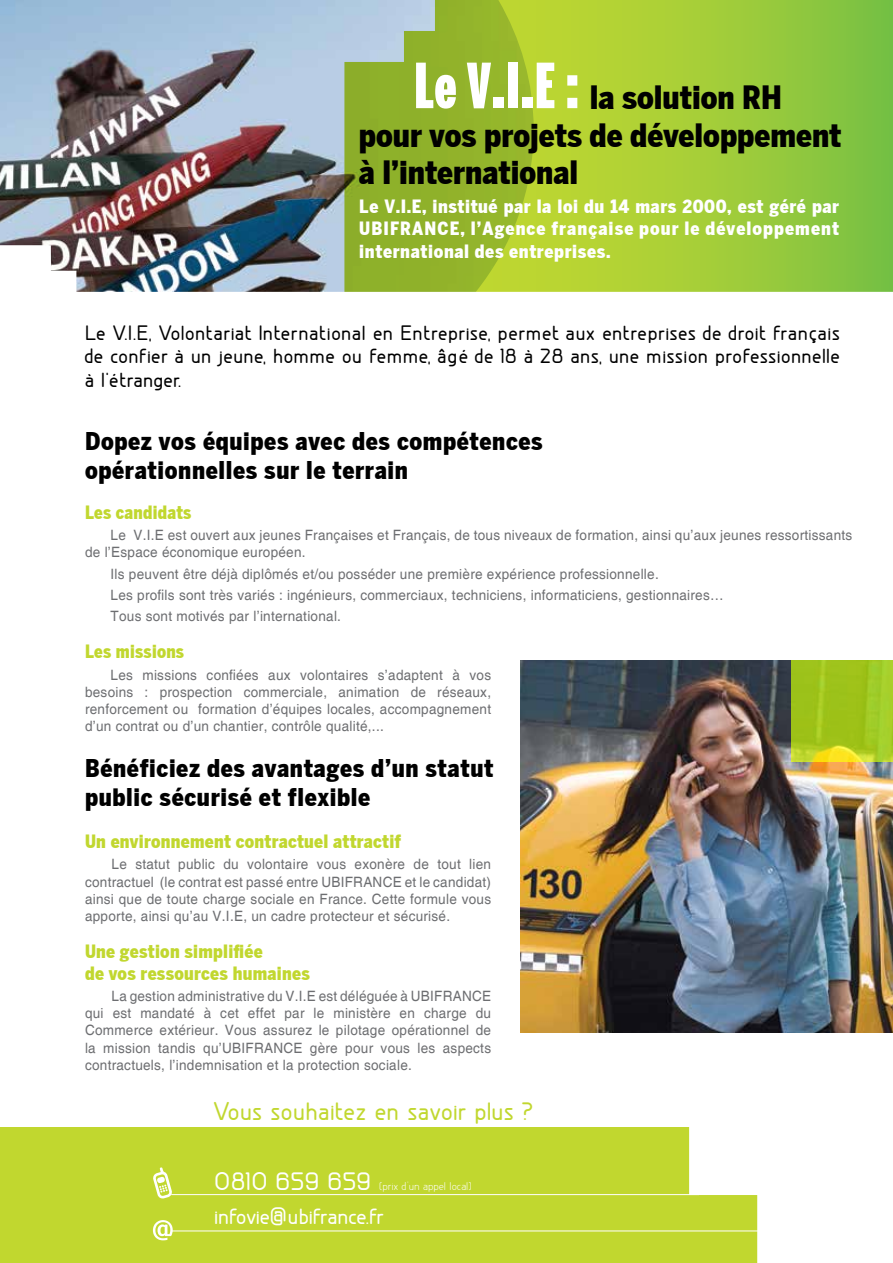
<style>
.page{position:relative;width:893px;height:1263px;background:#fff}
.page>*{position:absolute;margin:0;border:0;box-sizing:border-box;transform-origin:0 0}
.t1{font:900 61.5px "Benton Sans Extra Comp";color:#fff}
.t2{font:900 31.5px/37.8px "Benton Sans Cond";color:#000}
.t3{font:900 24px/28.8px "Benton Sans Cond";letter-spacing:.025em;color:#000}
.t4{font:700 24px "Greyscale Basic";letter-spacing:.01em;color:#c1d72f}
.t5{font:700 24px "Greyscale Basic";letter-spacing:.025em;color:#fff}
.t6{font:700 21px "Greyscale Basic";letter-spacing:-.01em;color:#fff}
.t7{font:700 19.5px/23.4px "Greyscale Basic";letter-spacing:.025em;color:#000;text-align:justify}
.t8{font:900 18px/22.5px "Benton Sans Cond";letter-spacing:.035em;color:#fff;text-align:justify}
.t9{font:900 18px/21.6px "Benton Sans Cond";letter-spacing:.015em;color:#c1d72f}
.t10{font:900 18px "Benton Sans Cond";letter-spacing:.015em;color:#c1d72f;scale:.95 1}
.t11{font:14.25px/17.1px "Helvetica";letter-spacing:.02em;color:#6d6e71;text-align:justify;scale:.95 1}
.t12{font:10.5px "Greyscale Basic";letter-spacing:.005em;color:#fff}
.t13{font:10.35px "Greyscale Basic";color:#fff}
</style>
<div class="page">
<div style="left:0;top:1128px;width:823px;height:135px;background:#c1d72f"></div>
<img style="left:521px;top:660px;width:372px;height:373px">
<svg style="left:689px;top:1127px;width:134px;height:136px"></svg>
<img style="left:0;top:0;width:344px;height:292px">
<svg style="left:344px;top:0;width:549px;height:292px;background:#9cc53a"></svg>
<svg style="left:153px;top:1167px;width:19px;height:32px"></svg>
<hr style="left:171px;top:1194px;width:528px;height:1px;background:#fff">
<svg style="left:153px;top:1220px;width:20px;height:20px"></svg>
<hr style="left:171px;top:1230px;width:637px;height:1px;background:#fff">
<svg style="left:0;top:245px;width:76px;height:47px"></svg>
<svg style="left:792px;top:660px;width:101px;height:102px;background:#a6c81e"></svg>
<h1 class="t1" style="left:415px;top:50px;width:166px">Le V.I.E :</h1>
<h2 class="t2" style="left:359px;top:78px;width:484px;text-indent:231px">la solution RH pour vos projets de développement à l’international</h2>
<p class="t8" style="left:359px;top:195px;width:481px">Le V.I.E, institué par la loi du 14 mars 2000, est géré par UBIFRANCE, l’Agence française pour le développement international des entreprises.</p>
<h3 class="t7" style="left:85px;top:320px;width:756px">Le V.I.E, Volontariat International en Entreprise, permet aux entreprises de droit français de confier à un jeune, homme ou femme, âgé de 18 à 28 ans, une mission professionnelle à l'étranger.</h3>
<h3 class="t3" style="left:85px;top:427px;width:459px">Dopez vos équipes avec des compétences opérationnelles sur le terrain</h3>
<p class="t10" style="left:85px;top:502px;width:114px">Les candidats</p>
<p class="t11" style="left:85px;top:527px;width:809px;text-indent:26px">Le V.I.E est ouvert aux jeunes Françaises et Français, de tous niveaux de formation, ainsi qu’aux jeunes ressortissants de l’Espace économique européen.</p>
<p class="t11" style="left:111px;top:564px;width:647px;line-height:21.3px;text-align:left">Ils peuvent être déjà diplômés et/ou posséder une première expérience professionnelle.<br>Les profils sont très variés : ingénieurs, commerciaux, techniciens, informaticiens, gestionnaires…<br>Tous sont motivés par l’international.</p>
<p class="t10" style="left:85px;top:641px;width:106px">Les missions</p>
<p class="t11" style="left:85px;top:666px;width:429px;text-indent:26px">Les missions confiées aux volontaires s’adaptent à vos besoins : prospection commerciale, animation de réseaux, renforcement ou formation d’équipes locales, accompagnement d’un contrat ou d’un chantier, contrôle qualité,...</p>
<h3 class="t3" style="left:85px;top:754px;width:410px">Bénéficiez des avantages d’un statut public sécurisé et flexible</h3>
<p class="t9" style="left:85px;top:831px;width:318px">Un environnement contractuel attractif</p>
<p class="t11" style="left:85px;top:856px;width:429px;text-indent:27px">Le statut public du volontaire vous exonère de tout lien contractuel (le contrat est passé entre UBIFRANCE et le candidat) ainsi que de toute charge sociale en France. Cette formule vous apporte, ainsi qu’au V.I.E, un cadre protecteur et sécurisé.</p>
<p class="t9" style="left:85px;top:941px;width:226px">Une gestion simplifiée<br>de vos ressources humaines</p>
<p class="t11" style="left:85px;top:988px;width:429px;text-indent:27px">La gestion administrative du V.I.E est déléguée à UBIFRANCE qui est mandaté à cet effet par le ministère en charge du Commerce extérieur. Vous assurez le pilotage opérationnel de la mission tandis qu’UBIFRANCE gère pour vous les aspects contractuels, l’indemnisation et la protection sociale.</p>
<h3 class="t4" style="left:213px;top:1097px;width:320px">Vous souhaitez en savoir plus ?</h3>
<h3 class="t5" style="left:215px;top:1166px;width:158px">O81O 659 659</h3>
<p class="t12" style="left:379px;top:1179px;width:94px">(prix d un appel local)</p>
<p class="t13" style="left:407px;top:1172px;width:3px">,</p>
<h3 class="t6" style="left:215px;top:1203px;width:170px">infovie@ubifrance.fr</h3>
</div>
